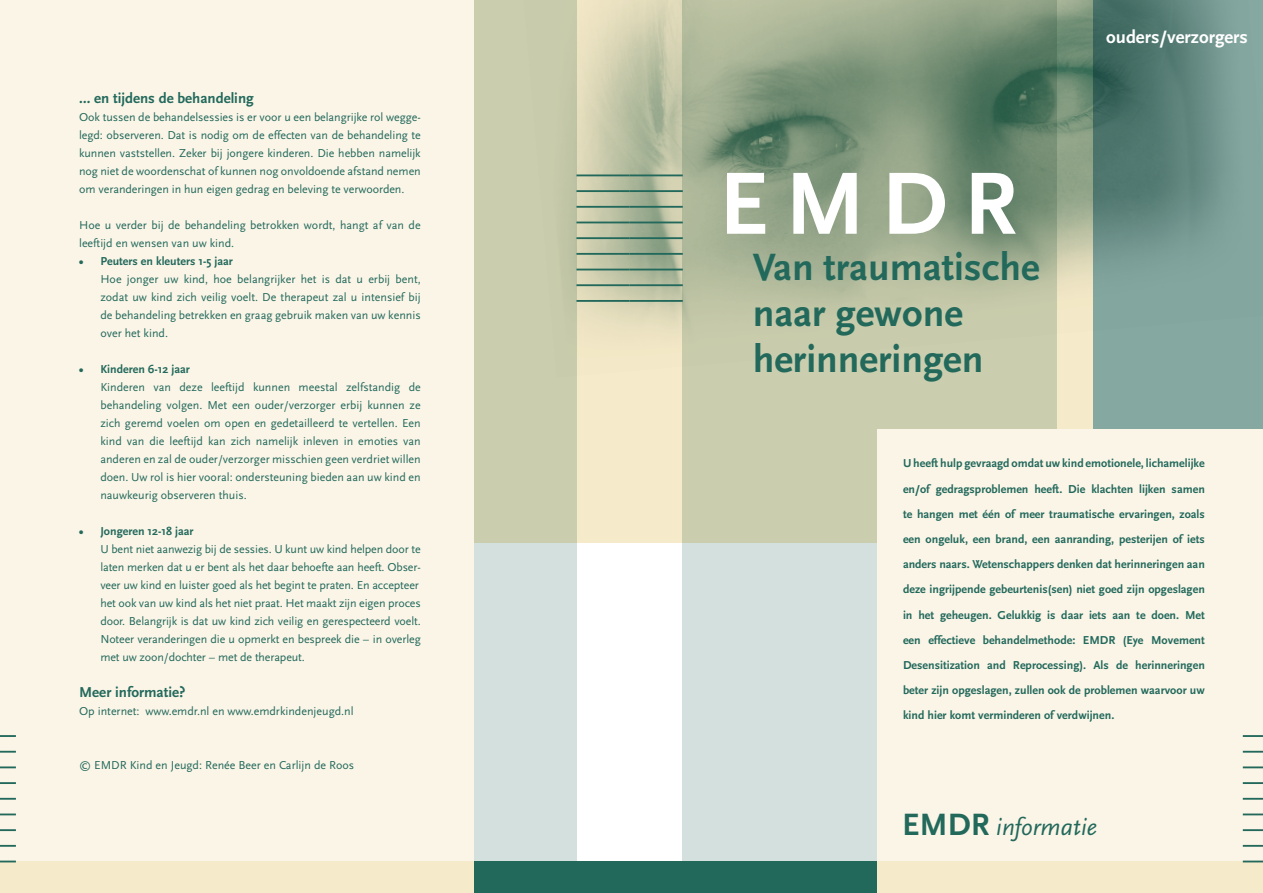
<style>
.page{position:relative;width:1263px;height:893px;background:#fff}
.page>*{position:absolute;margin:0;border:0;box-sizing:border-box;transform-origin:0 0}
.t1{font:700 92.25px "Scala Sans";color:#fff}
.t2{font:700 39.75px/46.2px "Scala Sans";color:#22695c}
.t3{font:italic 24.75px "Scala Sans";color:#22695c}
.t4{font:700 18.75px "Scala Sans";color:#fff}
.t5{font:700 15px "Scala Sans";color:#22695c}
.t6{font:12px/18px "Scala Sans";letter-spacing:-.01em;color:#22695c;text-align:justify}
.t7{font:700 12px/25.2px "Scala Sans";color:#22695c;text-align:justify}
.s1{font-style:italic}
.s2{font-weight:700;font-style:normal;font-size:32.25px}
</style>
<div class="page">
<div style="left:166px;top:0;width:463px;height:543px;background:#f5eac9"></div>
<div style="left:0;top:0;width:474px;height:893px;background:#fbf5e7"></div>
<svg style="left:474px;top:0;width:102px;height:861px;background:#cfd6c4"></svg>
<div style="left:472px;top:861px;width:157px;height:32px;background:#22695c"></div>
<div style="left:0;top:861px;width:474px;height:32px;background:#f5eac9"></div>
<svg style="left:0;top:736px;width:16px;height:1px"></svg>
<svg style="left:0;top:751px;width:16px;height:1px"></svg>
<svg style="left:0;top:767px;width:16px;height:1px"></svg>
<svg style="left:0;top:783px;width:16px;height:1px"></svg>
<svg style="left:0;top:798px;width:16px;height:1px"></svg>
<svg style="left:0;top:814px;width:16px;height:1px"></svg>
<svg style="left:0;top:830px;width:16px;height:1px"></svg>
<svg style="left:0;top:846px;width:16px;height:1px"></svg>
<svg style="left:0;top:861px;width:16px;height:1px"></svg>
<div style="left:629px;top:0;width:634px;height:459px;background:#85a8a1"></div>
<div style="left:629px;top:0;width:464px;height:543px;background:#f5eac9"></div>
<svg style="left:682px;top:378px;width:375px;height:483px;background:#d0d8ca"></svg>
<img style="left:523px;top:0;width:707px;height:378px">
<div style="left:877px;top:429px;width:386px;height:464px;background:#fbf5e7"></div>
<div style="left:629px;top:861px;width:249px;height:32px;background:#22695c"></div>
<div style="left:877px;top:861px;width:386px;height:32px;background:#f5eac9"></div>
<hr style="left:629px;top:175px;width:54px;height:1px;background:#22695c">
<hr style="left:629px;top:191px;width:54px;height:1px;background:#22695c">
<hr style="left:629px;top:207px;width:54px;height:1px;background:#22695c">
<hr style="left:629px;top:222px;width:54px;height:1px;background:#22695c">
<hr style="left:629px;top:238px;width:54px;height:1px;background:#22695c">
<hr style="left:629px;top:254px;width:54px;height:1px;background:#22695c">
<hr style="left:629px;top:269px;width:54px;height:1px;background:#22695c">
<hr style="left:629px;top:285px;width:54px;height:1px;background:#22695c">
<hr style="left:629px;top:301px;width:54px;height:1px;background:#22695c">
<svg style="left:1243px;top:736px;width:20px;height:1px"></svg>
<svg style="left:1243px;top:751px;width:20px;height:1px"></svg>
<svg style="left:1243px;top:767px;width:20px;height:1px"></svg>
<svg style="left:1243px;top:783px;width:20px;height:1px"></svg>
<svg style="left:1243px;top:798px;width:20px;height:1px"></svg>
<svg style="left:1243px;top:814px;width:20px;height:1px"></svg>
<svg style="left:1243px;top:830px;width:20px;height:1px"></svg>
<svg style="left:1243px;top:846px;width:20px;height:1px"></svg>
<svg style="left:1243px;top:861px;width:20px;height:1px"></svg>
<hr style="left:576px;top:175px;width:53px;height:1px;background:#22695c">
<hr style="left:576px;top:191px;width:53px;height:1px;background:#22695c">
<hr style="left:576px;top:207px;width:53px;height:1px;background:#22695c">
<hr style="left:576px;top:222px;width:53px;height:1px;background:#22695c">
<hr style="left:576px;top:238px;width:53px;height:1px;background:#22695c">
<hr style="left:576px;top:254px;width:53px;height:1px;background:#22695c">
<hr style="left:576px;top:269px;width:53px;height:1px;background:#22695c">
<hr style="left:576px;top:285px;width:53px;height:1px;background:#22695c">
<hr style="left:576px;top:301px;width:53px;height:1px;background:#22695c">
<p class="t5" style="left:79px;top:90px;width:176px">… en tijdens de behandeling</p>
<p class="t6" style="left:79px;top:108px;width:343px">Ook tussen de behandelsessies is er voor u een belangrijke rol wegge&shy;legd: observeren. Dat is nodig om de effecten van de behandeling te kunnen vaststellen. Zeker bij jongere kinderen. Die hebben namelijk nog niet de woordenschat of kunnen nog onvoldoende afstand nemen om veranderingen in hun eigen gedrag en beleving te verwoorden.</p>
<p class="t6" style="left:79px;top:216px;width:343px">Hoe u verder bij de behandeling betrokken wordt, hangt af van de leeftijd en wensen van uw kind.</p>
<p class="t7" style="left:79px;top:249px;width:155px">• Peuters en kleuters 1-5 jaar</p>
<p class="t6" style="left:100px;top:270px;width:322px">Hoe jonger uw kind, hoe belangrijker het is dat u erbij bent, zodat uw kind zich veilig voelt. De therapeut zal u intensief bij de behandeling betrekken en graag gebruik maken van uw kennis over het kind.</p>
<p class="t7" style="left:79px;top:357px;width:112px">• Kinderen 6-12 jaar</p>
<p class="t6" style="left:100px;top:378px;width:322px">Kinderen van deze leeftijd kunnen meestal zelfstandig de behandeling volgen. Met een ouder/verzorger erbij kunnen ze zich geremd voelen om open en gedetailleerd te vertellen. Een kind van die leeftijd kan zich namelijk inleven in emoties van anderen en zal de ouder/verzorger misschien geen verdriet willen doen. Uw rol is hier vooral: ondersteuning bieden aan uw kind en nauwkeurig observeren thuis.</p>
<p class="t7" style="left:79px;top:519px;width:116px">• Jongeren 12-18 jaar</p>
<p class="t6" style="left:100px;top:540px;width:322px;text-align:left">U bent niet aanwezig bij de sessies. U kunt uw kind helpen door te laten merken dat u er bent als het daar behoefte aan heeft. Obser&shy;veer uw kind en luister goed als het begint te praten. En accepteer het ook van uw kind als het niet praat. Het maakt zijn eigen proces door. Belangrijk is dat uw kind zich veilig en gerespecteerd voelt.<br>Noteer veranderingen die u opmerkt en bespreek die <span class="s1">–</span> in overleg met uw zoon/dochter <span class="s1">–</span> met de therapeut.</p>
<p class="t5" style="left:79px;top:684px;width:108px">Meer informatie?</p>
<p class="t6" style="left:79px;top:702px;width:276px">Op internet: www.emdr.nl en www.emdrkindenjeugd.nl</p>
<p class="t6" style="left:79px;top:756px;width:277px">© EMDR Kind en Jeugd: Renée Beer en Carlijn de Roos</p>
<h1 class="t1" style="left:719px;top:154px;width:300px">EMDR</h1>
<h2 class="t2" style="left:753px;top:245px;width:288px">Van traumatische naar gewone herinneringen</h2>
<h3 class="t4" style="left:1106px;top:26px;width:143px">ouders/verzorgers</h3>
<p class="t7" style="left:903px;top:451px;width:303px">U heeft hulp gevraagd omdat uw kind emotionele, lichamelijke en/of gedragsproblemen heeft. Die klachten lijken samen te hangen met één of meer traumatische ervaringen, zoals een ongeluk, een brand, een aanranding, pesterijen of iets anders naars. Wetenschappers denken dat herinneringen aan deze ingrijpende gebeurtenis(sen) niet goed zijn opgeslagen in het geheugen. Gelukkig is daar iets aan te doen. Met een effectieve behandelmethode: EMDR (Eye Movement Desensitization and Reprocessing). Als de herinneringen beter zijn opgeslagen, zullen ook de problemen waarvoor uw kind hier komt verminderen of verdwijnen.</p>
<h3 class="t3" style="left:902px;top:814px;width:196px"><span class="s2">EMDR</span> informatie</h3>
</div>
